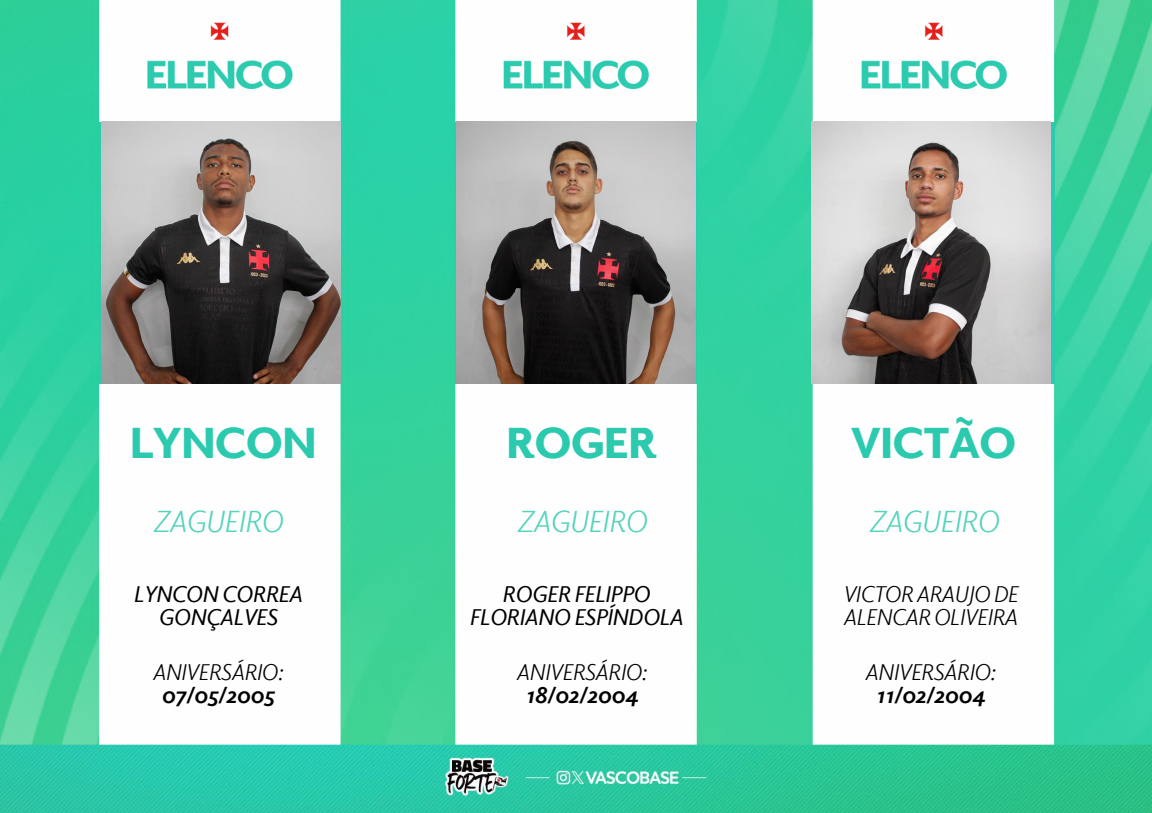
<style>
.page{position:relative;width:1152px;height:813px;background:#fff}
.page>*{position:absolute;margin:0;border:0;box-sizing:border-box;transform-origin:0 0}
.t1{font:900 43.88px "Elido";letter-spacing:-.02em;color:#2bcaaf}
.t2{font:italic 30.75px "Elido";letter-spacing:-.02em;color:#57d3bc}
.t3{font:italic 22.95px/23.1px "Elido";letter-spacing:-.02em;color:#000}
.t4{font:italic 22.95px/23.1px "Elido";letter-spacing:-.02em;color:#000;text-align:center}
.t5{font:italic 700 22.95px "Elido";letter-spacing:-.02em;color:#000}
</style>
<div class="page">
<img style="left:0;top:0;width:1152px;height:508px">
<img style="left:1050px;top:122px;width:5px;height:262px">
<img style="left:147px;top:18px;width:860px;height:71px">
<img style="left:0;top:508px;width:1152px;height:304px">
<img style="left:102px;top:121px;width:239px;height:263px">
<img style="left:457px;top:121px;width:238px;height:263px">
<img style="left:811px;top:121px;width:239px;height:263px">
<h1 class="t1" style="left:130px;top:413px;width:189px">LYNCON</h1>
<h1 class="t1" style="left:506px;top:413px;width:152px">ROGER</h1>
<h1 class="t1" style="left:851px;top:413px;width:167px">VICTÃO</h1>
<h2 class="t2" style="left:153px;top:501px;width:131px">ZAGUEIRO</h2>
<h2 class="t2" style="left:517px;top:501px;width:131px">ZAGUEIRO</h2>
<h2 class="t2" style="left:869px;top:501px;width:131px">ZAGUEIRO</h2>
<p class="t4" style="left:133px;top:581px;width:171px">LYNCON CORREA<br>GONÇALVES</p>
<p class="t3" style="left:152px;top:659px;width:132px">ANIVERSÁRIO:</p>
<p class="t5" style="left:161px;top:679px;width:115px">07/05/2005</p>
<p class="t4" style="left:469px;top:581px;width:215px">ROGER FELIPPO<br>FLORIANO ESPÍNDOLA</p>
<p class="t3" style="left:516px;top:659px;width:132px">ANIVERSÁRIO:</p>
<p class="t5" style="left:525px;top:679px;width:115px">18/02/2004</p>
<p class="t3" style="left:843px;top:581px;width:177px">VICTOR ARAUJO DE<br>ALENCAR OLIVEIRA</p>
<p class="t3" style="left:865px;top:659px;width:132px">ANIVERSÁRIO:</p>
<p class="t5" style="left:875px;top:679px;width:111px">11/02/2004</p>
</div>
